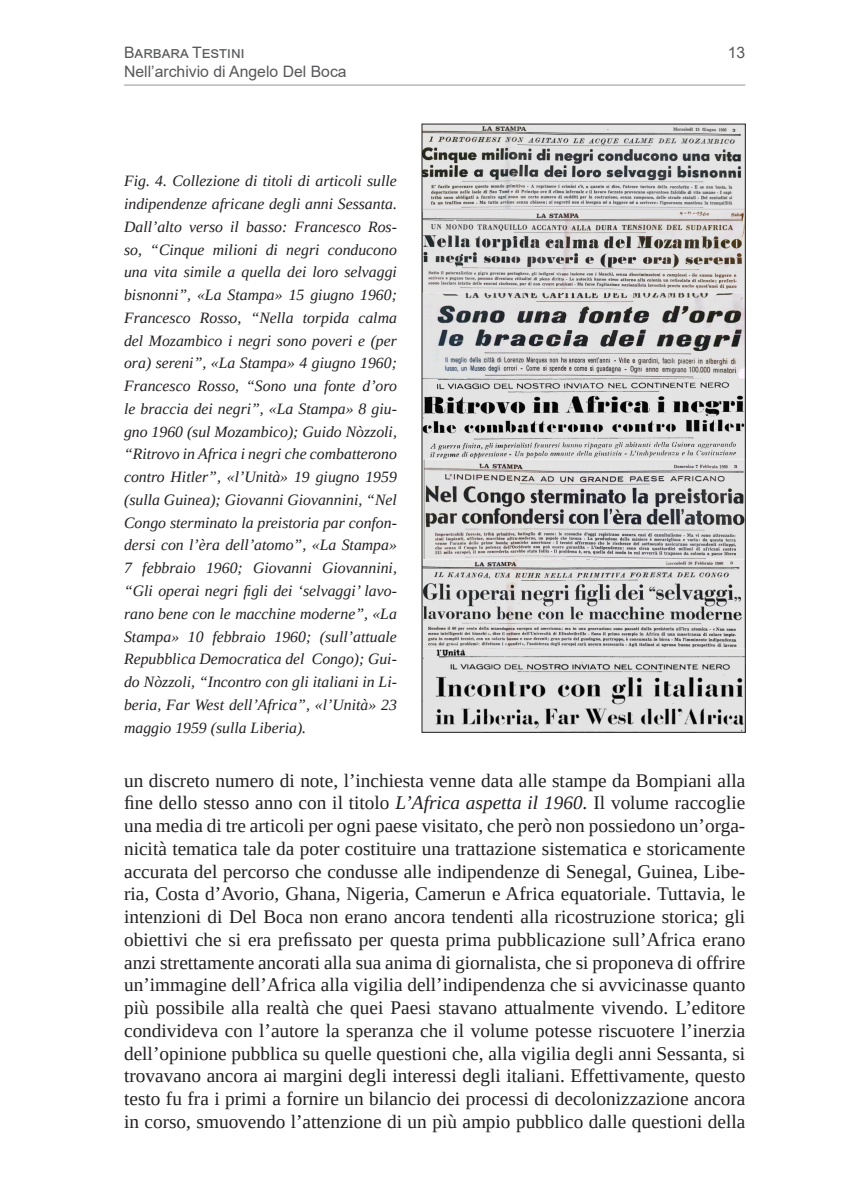
<style>
.page{position:relative;width:844px;height:1191px;background:#fff}
.page>*{position:absolute;margin:0;border:0;box-sizing:border-box;transform-origin:0 0}
.Testo_articoli_-_Cop{font:19.25px/22.8px "Tinos";color:#231f20;text-align:justify}
.Dida{font:italic 15.75px/22.8px "Tinos";color:#231f20;text-align:justify}
.t1{font:15.75px/19.2px "Arial";color:#57585a}
.s1{font-style:italic}
</style>
<div class="page">
<hr style="left:124px;top:85px;width:621px;height:1px;background:#939598">
<img style="left:423px;top:126px;width:320px;height:604px">
<p class="t1" style="left:124px;top:43px;width:224px">Barbara Testini<br>Nell’archivio di Angelo Del Boca</p>
<p class="t1" style="left:727px;top:42px;width:19px">13</p>
<p class="Dida" style="left:124px;top:170px;width:274px">Fig. 4. Collezione di titoli di articoli sulle indipendenze africane degli anni Sessanta.<br>Dall’alto verso il basso: Francesco Ros&shy;so, “Cinque milioni di negri conducono una vita simile a quella dei loro selvaggi bisnonni”, «La Stampa» 15 giugno 1960; Francesco Rosso, “Nella torpida calma del Mozambico i negri sono poveri e (per ora) sereni”, «La Stampa» 4 giugno 1960; Francesco Rosso, “Sono una fonte d’oro le braccia dei negri”, «La Stampa» 8 giu&shy;gno 1960 (sul Mozambico); Guido Nòzzoli, “Ritrovo in Africa i negri che combatterono contro Hitler”, «l’Unità» 19 giugno 1959 (sulla Guinea); Giovanni Giovannini, “Nel Congo sterminato la preistoria par confon&shy;dersi con l’èra dell’atomo”, «La Stampa» 7 febbraio 1960; Giovanni Giovannini, “Gli operai negri figli dei ‘selvaggi’ lavo&shy;rano bene con le macchine moderne”, «La Stampa» 10 febbraio 1960; (sull’attuale Repubblica Democratica del Congo); Gui&shy;do Nòzzoli, “Incontro con gli italiani in Li&shy;beria, Far West dell’Africa”, «l’Unità» 23 maggio 1959 (sulla Liberia).</p>
<p class="Testo_articoli_-_Cop" style="left:124px;top:768px;width:622px">un discreto numero di note, l’inchiesta venne data alle stampe da Bompiani alla fine dello stesso anno con il titolo <span class="s1">L’Africa aspetta il 1960</span>. Il volume raccoglie una media di tre articoli per ogni paese visitato, che però non possiedono un’orga&shy;nicità tematica tale da poter costituire una trattazione sistematica e storicamente accurata del percorso che condusse alle indipendenze di Senegal, Guinea, Libe&shy;ria, Costa d’Avorio, Ghana, Nigeria, Camerun e Africa equatoriale. Tuttavia, le intenzioni di Del Boca non erano ancora tendenti alla ricostruzione storica; gli obiettivi che si era prefissato per questa prima pubblicazione sull’Africa erano anzi strettamente ancorati alla sua anima di giornalista, che si proponeva di offrire un’immagine dell’Africa alla vigilia dell’indipendenza che si avvicinasse quanto più possibile alla realtà che quei Paesi stavano attualmente vivendo. L’editore condivideva con l’autore la speranza che il volume potesse riscuotere l’inerzia dell’opinione pubblica su quelle questioni che, alla vigilia degli anni Sessanta, si trovavano ancora ai margini degli interessi degli italiani. Effettivamente, questo testo fu fra i primi a fornire un bilancio dei processi di decolonizzazione ancora in corso, smuovendo l’attenzione di un più ampio pubblico dalle questioni della</p>
</div>
